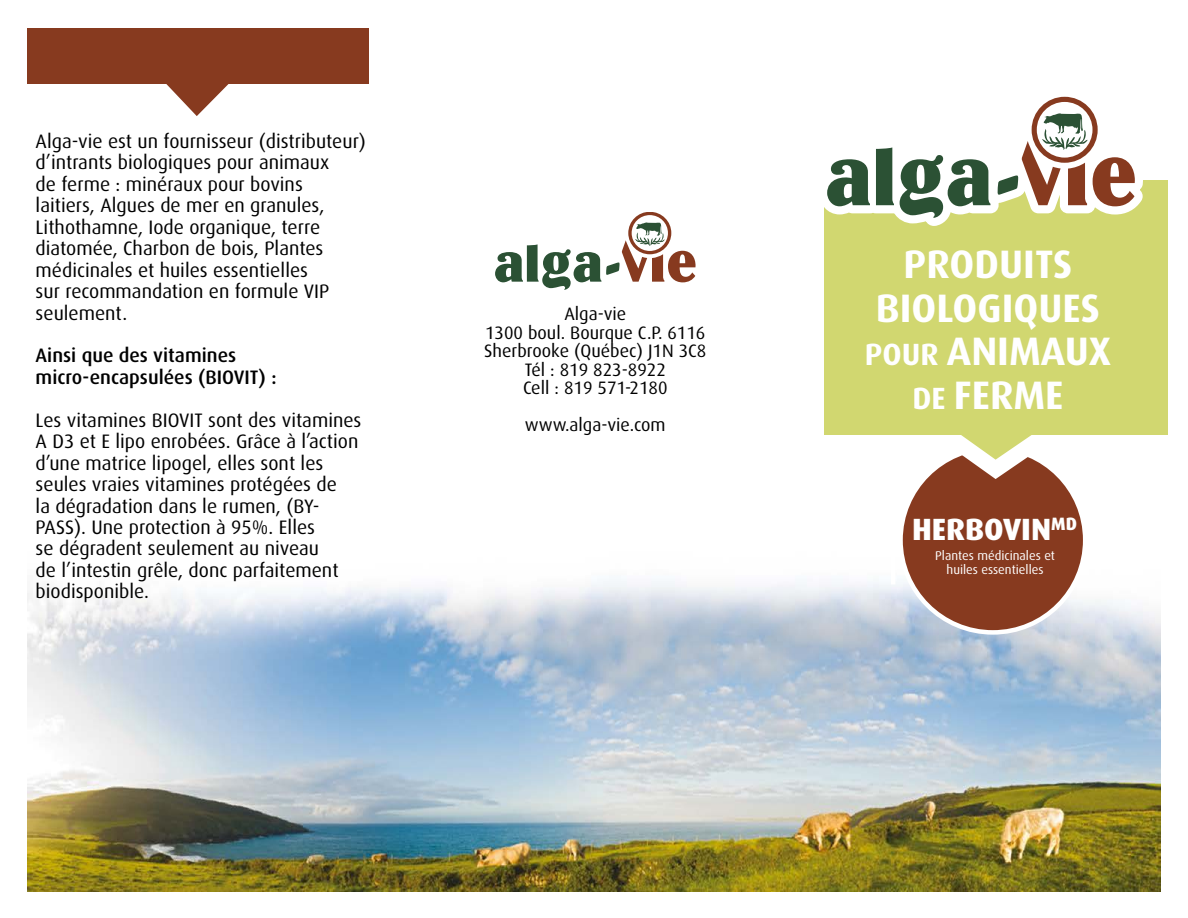
<style>
.page{position:relative;width:1188px;height:918px;background:#fff}
.page>*{position:absolute;margin:0;border:0;box-sizing:border-box;transform-origin:0 0}
.t1{font:700 39.75px/43.8px "Dax";color:#fff;text-align:center}
.t2{font:800 30.75px "Dax";color:#fff}
.t3{font:19.5px/21.5px "Dax";color:#000}
.t4{font:500 19.5px/21.5px "Dax";color:#000}
.t5{font:18px/18.5px "Dax";color:#000;text-align:center}
.t6{font:12.75px/14.1px "Dax";color:#fff;text-align:center}
.s1{font-size:30.75px}
</style>
<div class="page">
<img style="left:28px;top:579px;width:1133px;height:312px">
<svg style="left:495px;top:212px;width:201px;height:78px"></svg>
<div style="left:27px;top:28px;width:342px;height:56px;background:#873a1f"></div>
<svg style="left:166px;top:84px;width:63px;height:32px"></svg>
<div style="left:901px;top:448px;width:184px;height:184px;background:#873a1f;border-radius:50%"></div>
<hr style="left:891px;top:547px;width:4px;height:37px;background:#fff">
<div style="left:824px;top:180px;width:344px;height:255px;background:#d1d770"></div>
<svg style="left:824px;top:96px;width:319px;height:130px"></svg>
<svg style="left:949px;top:435px;width:96px;height:44px"></svg>
<p class="t3" style="left:36px;top:131px;width:332px">Alga-vie est un fournisseur (distributeur) d’intrants biologiques pour animaux<br>de ferme : minéraux pour bovins laitiers, Algues de mer en granules, Lithothamne, Iode organique, terre diatomée, Charbon de bois, Plantes médicinales et huiles essentielles<br>sur recommandation en formule VIP seulement.</p>
<p class="t4" style="left:36px;top:345px;width:242px">Ainsi que des vitamines micro-encapsulées (BIOVIT) :</p>
<p class="t3" style="left:36px;top:409px;width:327px">Les vitamines BIOVIT sont des vitamines A D3 et E lipo enrobées. Grâce à l’action d’une matrice lipogel, elles sont les seules vraies vitamines protégées de<br>la dégradation dans le rumen, (BY-PASS). Une protection à 95%. Elles<br>se dégradent seulement au niveau<br>de l’intestin grêle, donc parfaitement biodisponible.</p>
<p class="t5" style="left:484px;top:305px;width:224px">Alga-vie<br>1300 boul. Bourque C.P. 6116<br>Sherbrooke (Québec) J1N 3C8<br>Tél : 819 823-8922<br>Cell : 819 571-2180</p>
<p class="t5" style="left:525px;top:416px;width:142px">www.alga-vie.com</p>
<h1 class="t1" style="left:865px;top:242px;width:248px">PRODUITS<br>BIOLOGIQUES<br><span class="s1">POUR</span> ANIMAUX<br><span class="s1">DE</span> FERME</h1>
<h2 class="t2" style="left:912px;top:512px;width:166px">HERBOVIN<sup>MD</sup></h2>
<p class="t6" style="left:935px;top:548px;width:121px">Plantes médicinales et huiles essentielles</p>
</div>
